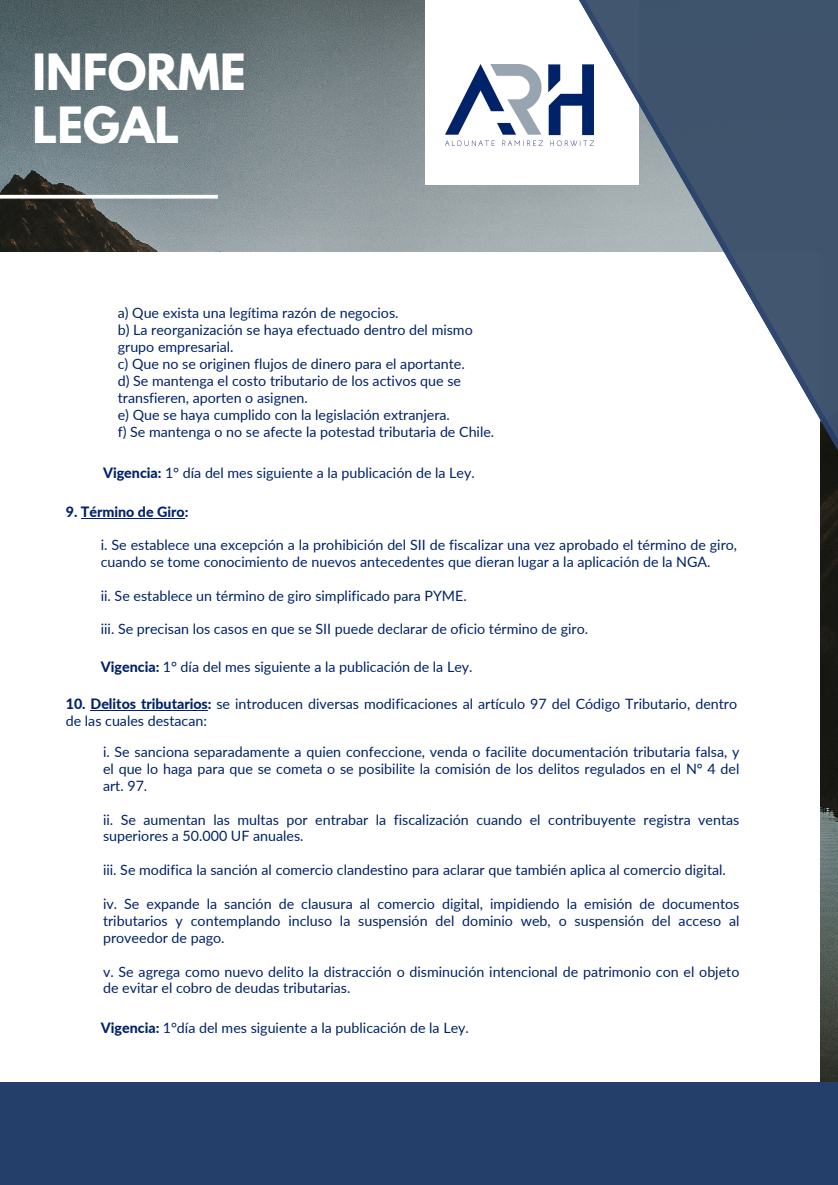
<style>
.page{position:relative;width:838px;height:1185px;background:#fff}
.page>*{position:absolute;margin:0;border:0;box-sizing:border-box;transform-origin:0 0}
.t1{font:700 44.25px/52.5px "League Spartan";color:#fff}
.t2{font:14.25px/16.9px "Lato";color:#002269}
.t3{font:800 14.25px "Lato";color:#002269}
.s1{font-weight:800}
</style>
<div class="page">
<img style="left:0;top:0;width:837px;height:1082px">
<div style="left:0;top:252px;width:819px;height:932px;background:#fff"></div>
<div style="left:425px;top:0;width:213px;height:184px;background:#fff"></div>
<img style="left:445px;top:64px;width:64px;height:82px">
<hr style="left:0;top:195px;width:218px;height:3px;background:#fff">
<svg style="left:509px;top:64px;width:15px;height:188px"></svg>
<svg style="left:524px;top:0;width:313px;height:757px"></svg>
<div style="left:0;top:1082px;width:837px;height:102px;background:#253f6b"></div>
<hr style="left:81px;top:518px;width:104px;height:1px;background:#002269">
<hr style="left:90px;top:710px;width:118px;height:1px;background:#002269">
<p class="t1" style="left:32px;top:52px;width:215px">INFORME<br>LEGAL</p>
<p class="t2" style="left:118px;top:304px;width:282px">a) Que exista una legítima razón de negocios.</p>
<p class="t2" style="left:118px;top:321px;width:356px">b) La reorganización se haya efectuado dentro del mismo</p>
<p class="t2" style="left:118px;top:338px;width:117px">grupo empresarial.</p>
<p class="t2" style="left:118px;top:355px;width:348px">c) Que no se originen flujos de dinero para el aportante.</p>
<p class="t2" style="left:118px;top:372px;width:344px">d) Se mantenga el costo tributario de los activos que se</p>
<p class="t2" style="left:118px;top:389px;width:191px">transfieren, aporten o asignen.</p>
<p class="t2" style="left:118px;top:406px;width:333px">e) Que se haya cumplido con la legislación extranjera.</p>
<p class="t2" style="left:118px;top:422px;width:378px">f) Se mantenga o no se afecte la potestad tributaria de Chile.</p>
<p class="t2" style="left:103px;top:464px;width:373px"><span class="s1">Vigencia:</span> 1° día del mes siguiente a la publicación de la Ley.</p>
<p class="t3" style="left:66px;top:503px;width:124px">9. Término de Giro:</p>
<p class="t2" style="left:101px;top:535px;width:637px">i. Se establece una excepción a la prohibición del SII de fiscalizar una vez aprobado el término de giro, cuando se tome conocimiento de nuevos antecedentes que dieran lugar a la aplicación de la NGA.</p>
<p class="t2" style="left:101px;top:586px;width:367px">ii. Se establece un término de giro simplificado para PYME.</p>
<p class="t2" style="left:101px;top:620px;width:488px">iii. Se precisan los casos en que se SII puede declarar de oficio término de giro.</p>
<p class="t2" style="left:101px;top:657px;width:373px"><span class="s1">Vigencia:</span> 1° día del mes siguiente a la publicación de la Ley.</p>
<p class="t2" style="left:66px;top:695px;width:672px"><span class="s1">10. Delitos tributarios:</span> se introducen diversas modificaciones al artículo 97 del Código Tributario, dentro de las cuales destacan:</p>
<p class="t2" style="left:103px;top:742px;width:637px;text-align:justify">i. Se sanciona separadamente a quien confeccione, venda o facilite documentación tributaria falsa, y el que lo haga para que se cometa o se posibilite la comisión de los delitos regulados en el N° 4 del art. 97.</p>
<p class="t2" style="left:103px;top:810px;width:637px">ii. Se aumentan las multas por entrabar la fiscalización cuando el contribuyente registra ventas superiores a 50.000 UF anuales.</p>
<p class="t2" style="left:103px;top:861px;width:624px">iii. Se modifica la sanción al comercio clandestino para aclarar que también aplica al comercio digital.</p>
<p class="t2" style="left:103px;top:894px;width:637px;text-align:justify">iv. Se expande la sanción de clausura al comercio digital, impidiendo la emisión de documentos tributarios y contemplando incluso la suspensión del dominio web, o suspensión del acceso al proveedor de pago.</p>
<p class="t2" style="left:103px;top:962px;width:637px">v. Se agrega como nuevo delito la distracción o disminución intencional de patrimonio con el objeto de evitar el cobro de deudas tributarias.</p>
<p class="t2" style="left:101px;top:1018px;width:369px"><span class="s1">Vigencia:</span> 1°día del mes siguiente a la publicación de la Ley.</p>
</div>
